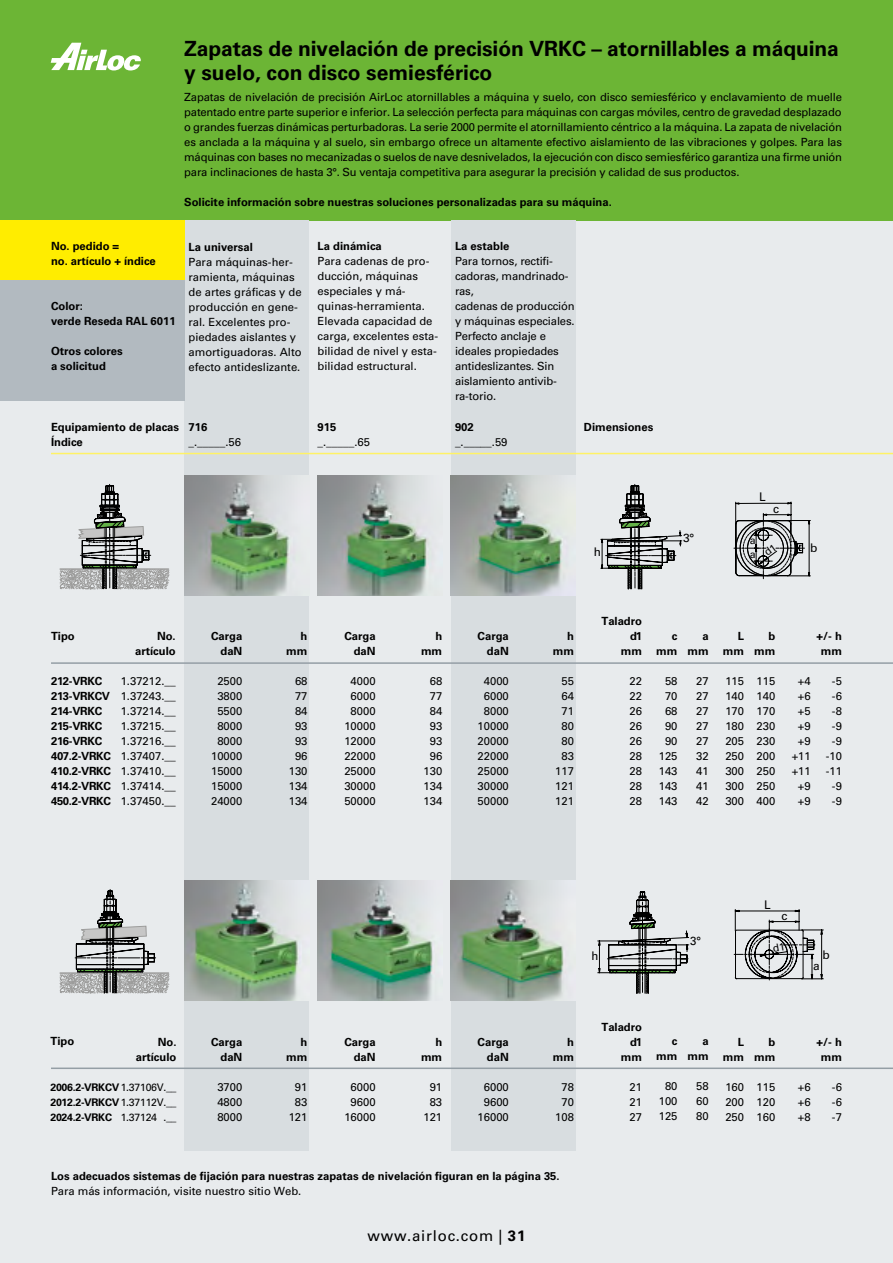
<style>
.page{position:relative;width:893px;height:1263px;background:#e8ebed}
.page>*{position:absolute;margin:0;border:0;box-sizing:border-box;transform-origin:0 0}
.t1{font:700 21px/24px "Univers LT Std";letter-spacing:-.005em;color:#000}
.t2{font:15px "Univers LT Std";letter-spacing:.05em;color:#000}
.t3{font:11.85px "Univers";color:#000}
.t4{font:11.85px "Univers";color:#000;scale:.96 1}
.t5{font:11.25px/15px "Univers LT Std";color:#000;text-align:center}
.t6{font:700 11.25px/15px "Univers LT Std";color:#000;text-align:right}
.t7{font:700 11.25px/15px "Univers LT Std";letter-spacing:-.025em;color:#000}
.t8{font:700 10.5px/15px "Univers LT Std";letter-spacing:-.025em;color:#000;text-align:justify}
.t9{font:10.5px "Univers LT Std";letter-spacing:-.025em;color:#000}
.t10{font:10.5px "Univers";color:#000}
.s1{font-weight:400}
.s2{color:#e8ebed}
.s3{font-weight:700}
</style>
<div class="page">
<div style="left:0;top:0;width:893px;height:221px;background:#6cb535"></div>
<svg style="left:51px;top:43px;width:90px;height:27px"></svg>
<div style="left:184px;top:221px;width:125px;height:930px;background:#d8dde0"></div>
<div style="left:451px;top:221px;width:124px;height:930px;background:#d8dde0"></div>
<img style="left:184px;top:476px;width:125px;height:120px">
<svg style="left:59px;top:484px;width:110px;height:105px"></svg>
<img style="left:317px;top:476px;width:114px;height:120px">
<img style="left:451px;top:476px;width:124px;height:120px">
<svg style="left:600px;top:484px;width:82px;height:106px"></svg>
<hr style="left:51px;top:453px;width:842px;height:1px;background:#fff265">
<div style="left:0;top:221px;width:184px;height:60px;background:#ffed00"></div>
<div style="left:0;top:281px;width:184px;height:120px;background:#b2bac0"></div>
<hr style="left:51px;top:662px;width:842px;height:2px;background:#949ea5">
<img style="left:184px;top:881px;width:125px;height:120px">
<svg style="left:59px;top:889px;width:110px;height:105px"></svg>
<img style="left:317px;top:881px;width:116px;height:120px">
<img style="left:451px;top:881px;width:124px;height:120px">
<svg style="left:597px;top:891px;width:92px;height:103px"></svg>
<hr style="left:51px;top:1067px;width:842px;height:2px;background:#949ea5">
<svg style="left:734px;top:501px;width:77px;height:78px"></svg>
<svg style="left:734px;top:909px;width:90px;height:71px"></svg>
<h1 class="t1" style="left:184px;top:36px;width:656px">Zapatas de nivelación de precisión VRKC – atornillables a máquina y suelo, con disco semiesférico</h1>
<p class="t5" style="left:184px;top:89px;width:659px;text-align:justify">Zapatas de nivelación de precisión AirLoc atornillables a máquina y suelo, con disco semiesférico y enclavamiento de muelle patentado entre parte superior e inferior. La selección perfecta para máquinas con cargas móviles, centro de gravedad desplazado o grandes fuerzas dinámicas perturbadoras. La serie 2000 permite el atornillamiento céntrico a la máquina. La zapata de nivelación es anclada a la máquina y al suelo, sin embargo ofrece un altamente efectivo aislamiento de las vibraciones y golpes. Para las máquinas con bases no mecanizadas o suelos de nave desnivelados, la ejecución con disco semiesférico garantiza una firme unión para inclinaciones de hasta 3°. Su ventaja competitiva para asegurar la precisión y calidad de sus productos.</p>
<p class="t6" style="left:184px;top:194px;width:429px">Solicite información sobre nuestras soluciones personalizadas para su máquina.</p>
<p class="t6" style="left:51px;top:239px;width:106px;text-align:left">No. pedido =<br>no. artículo + índice</p>
<p class="t6" style="left:51px;top:299px;width:126px;text-align:left">Color:<br>verde Reseda RAL 6011</p>
<p class="t6" style="left:51px;top:344px;width:73px;text-align:left">Otros colores a solicitud</p>
<p class="t6" style="left:189px;top:239px;width:66px">La universal</p>
<p class="t5" style="left:189px;top:254px;width:115px;text-align:left">Para máquinas-her&shy;ramienta, máquinas de artes gráficas y de producción en gene&shy;ral. Excelentes pro&shy;piedades aislantes y amortiguadoras. Alto efecto antideslizante.</p>
<p class="t6" style="left:317px;top:239px;width:66px">La dinámica</p>
<p class="t5" style="left:317px;top:254px;width:122px;text-align:left">Para cadenas de pro&shy;ducción, máquinas especiales y má&shy;quinas-herramienta.<br>Elevada capacidad de carga, excelentes esta&shy;bilidad de nivel y esta&shy;bilidad estructural.</p>
<p class="t6" style="left:455px;top:239px;width:56px">La estable</p>
<p class="t5" style="left:455px;top:254px;width:121px;text-align:left">Para tornos, rectifi&shy;cadoras, mandrinado&shy;ras,<br>cadenas de producción y máquinas especiales.<br>Perfecto anclaje e ideales propiedades antideslizantes. Sin aislamiento antivib&shy;ra-torio.</p>
<p class="t6" style="left:51px;top:419px;width:130px;text-align:left">Equipamiento de placas<br>Índice</p>
<p class="t6" style="left:317px;top:419px;width:20px">915</p>
<p class="t6" style="left:189px;top:419px;width:20px">716</p>
<p class="t5" style="left:189px;top:434px;width:54px">_._____.56</p>
<p class="t5" style="left:317px;top:434px;width:54px">_._____.65</p>
<p class="t6" style="left:51px;top:629px;width:25px">Tipo</p>
<p class="t7" style="left:51px;top:674px;width:61px">212-VRKC<br>213-VRKCV<br>214-VRKC<br>215-VRKC<br>216-VRKC<br>407.2-VRKC<br>410.2-VRKC<br>414.2-VRKC<br>450.2-VRKC</p>
<p class="t6" style="left:135px;top:629px;width:42px">No. artículo</p>
<p class="t5" style="left:121px;top:674px;width:57px;text-align:justify">1.37212.__ 1.37243.__ 1.37214.__ 1.37215.__ 1.37216.__ 1.37407.__ 1.37410.__ 1.37414.__ 1.37450.__</p>
<p class="t6" style="left:211px;top:629px;width:33px">Carga daN</p>
<p class="t5" style="left:211px;top:674px;width:33px">2500<br>3800<br>5500<br>8000<br>8000<br>10000<br>15000<br>15000<br>24000</p>
<p class="t6" style="left:286px;top:629px;width:23px">h mm</p>
<p class="t5" style="left:289px;top:674px;width:20px">68<br>77<br>84<br>93<br>93<br>96<br>130<br>134<br>134</p>
<p class="t6" style="left:344px;top:629px;width:33px">Carga daN</p>
<p class="t5" style="left:344px;top:674px;width:33px">4000<br>6000<br>8000<br>10000<br>12000<br>22000<br>25000<br>30000<br>50000</p>
<p class="t6" style="left:455px;top:419px;width:20px">902</p>
<p class="t5" style="left:455px;top:434px;width:54px">_._____.59</p>
<p class="t6" style="left:421px;top:629px;width:23px">h mm</p>
<p class="t5" style="left:423px;top:674px;width:20px">68<br>77<br>84<br>93<br>93<br>96<br>130<br>134<br>134</p>
<p class="t6" style="left:478px;top:629px;width:33px">Carga daN</p>
<p class="t5" style="left:478px;top:674px;width:33px">4000<br>6000<br>8000<br>10000<br>20000<br>22000<br>25000<br>30000<br>50000</p>
<p class="t6" style="left:584px;top:419px;width:71px">Dimensiones</p>
<p class="t3" style="left:594px;top:545px;width:9px">h</p>
<p class="t3" style="left:683px;top:530px;width:13px">3°</p>
<p class="t3" style="left:759px;top:490px;width:8px">L</p>
<p class="t3" style="left:773px;top:502px;width:7px">c</p>
<p class="t10" style="left:750px;top:534px;width:7px">a</p>
<p class="t10" style="left:750px;top:548px;width:7px">a</p>
<p class="t3" style="left:810px;top:541px;width:9px">b</p>
<p class="t6" style="left:553px;top:629px;width:23px">h mm</p>
<p class="t5" style="left:555px;top:674px;width:20px">55<br>64<br>71<br>80<br>80<br>83<br>117<br>121<br>121</p>
<p class="t6" style="left:601px;top:614px;width:42px">Taladro d1<br>mm</p>
<p class="t5" style="left:630px;top:674px;width:14px;text-align:justify">22<br>22<br>26<br>26<br>26<br>28<br>28<br>28<br>28</p>
<p class="t6" style="left:656px;top:629px;width:23px">c mm</p>
<p class="t5" style="left:659px;top:674px;width:20px">58<br>70<br>68<br>90<br>90<br>125<br>143<br>143<br>143</p>
<p class="t6" style="left:817px;top:629px;width:27px;text-align:center">+/- h mm</p>
<p class="t6" style="left:754px;top:629px;width:23px">b mm</p>
<p class="t5" style="left:757px;top:674px;width:20px;text-align:justify">115<br>140<br>170<br>230<br>230<br>200<br>250<br>250<br>400</p>
<p class="t6" style="left:723px;top:629px;width:23px">L mm</p>
<p class="t5" style="left:725px;top:674px;width:20px;text-align:justify">115<br>140<br>170<br>180<br>205<br>250<br>300<br>300<br>300</p>
<p class="t6" style="left:687px;top:629px;width:23px">a mm</p>
<p class="t5" style="left:696px;top:674px;width:14px;text-align:justify">27<br>27<br>27<br>27<br>27<br>32<br>41<br>41<br>42</p>
<p class="t5" style="left:792px;top:674px;width:21px">+4 +6 +5 +9 +9 +11 +11 +9 +9</p>
<p class="t5" style="left:826px;top:673px;width:18px">-5 -6 -8 -9 -9 -10 -11 -9 -9</p>
<p class="t4" style="left:591px;top:948px;width:9px">h</p>
<p class="t4" style="left:690px;top:934px;width:13px">3°</p>
<p class="t3" style="left:764px;top:898px;width:8px">L</p>
<p class="t3" style="left:781px;top:908px;width:7px">c</p>
<p class="t3" style="left:822px;top:948px;width:9px">b</p>
<p class="t3" style="left:813px;top:958px;width:8px">a</p>
<p class="t6" style="left:50px;top:1033px;width:25px">Tipo</p>
<p class="t8" style="left:50px;top:1079px;width:127px">2006.2-VRKCV<span class="s1">1.37106V.__ </span>2012.2-VRKCV<span class="s1">1.37112V.__ </span>2024.2-VRKC</p>
<p class="t6" style="left:136px;top:1034px;width:42px">No. artículo</p>
<p class="t9" style="left:121px;top:1111px;width:57px">1.37124<span class="s2">V</span>.__</p>
<p class="t6" style="left:211px;top:1034px;width:33px">Carga daN</p>
<p class="t5" style="left:217px;top:1079px;width:27px;text-align:justify">3700<br>4800<br>8000</p>
<p class="t6" style="left:286px;top:1034px;width:23px">h mm</p>
<p class="t5" style="left:289px;top:1079px;width:20px">91<br>83<br>121</p>
<p class="t6" style="left:344px;top:1034px;width:33px">Carga daN</p>
<p class="t5" style="left:344px;top:1079px;width:33px">6000<br>9600<br>16000</p>
<p class="t6" style="left:421px;top:1034px;width:23px">h mm</p>
<p class="t5" style="left:423px;top:1079px;width:20px">91<br>83<br>121</p>
<p class="t6" style="left:478px;top:1034px;width:33px">Carga daN</p>
<p class="t5" style="left:478px;top:1079px;width:33px">6000<br>9600<br>16000</p>
<p class="t6" style="left:553px;top:1034px;width:23px">h mm</p>
<p class="t5" style="left:555px;top:1079px;width:20px">78<br>70<br>108</p>
<p class="t6" style="left:51px;top:1169px;width:510px">Los adecuados sistemas de fijación para nuestras zapatas de nivelación figuran en la página 35.</p>
<p class="t5" style="left:51px;top:1183px;width:252px">Para más información, visite nuestro sitio Web.</p>
<h2 class="t2" style="left:368px;top:1226px;width:159px">www.airloc.com | <span class="s3">31</span></h2>
<p class="t6" style="left:601px;top:1019px;width:42px">Taladro d1<br>mm</p>
<p class="t5" style="left:630px;top:1079px;width:14px;text-align:justify">21<br>21<br>27</p>
<p class="t6" style="left:656px;top:1034px;width:23px">c mm</p>
<p class="t5" style="left:659px;top:1078px;width:20px">80<br>100<br>125</p>
<p class="t6" style="left:687px;top:1034px;width:23px">a mm</p>
<p class="t5" style="left:696px;top:1078px;width:14px;text-align:justify">58<br>60<br>80</p>
<p class="t6" style="left:723px;top:1034px;width:23px">L mm</p>
<p class="t5" style="left:725px;top:1079px;width:20px;text-align:justify">160<br>200<br>250</p>
<p class="t6" style="left:817px;top:1034px;width:27px;text-align:center">+/- h mm</p>
<p class="t6" style="left:754px;top:1034px;width:23px">b mm</p>
<p class="t5" style="left:757px;top:1079px;width:20px;text-align:justify">115<br>120<br>160</p>
<p class="t5" style="left:798px;top:1079px;width:14px;text-align:justify">+6 +6 +8</p>
<p class="t5" style="left:832px;top:1079px;width:12px;text-align:justify">-6 -6 -7</p>
</div>
